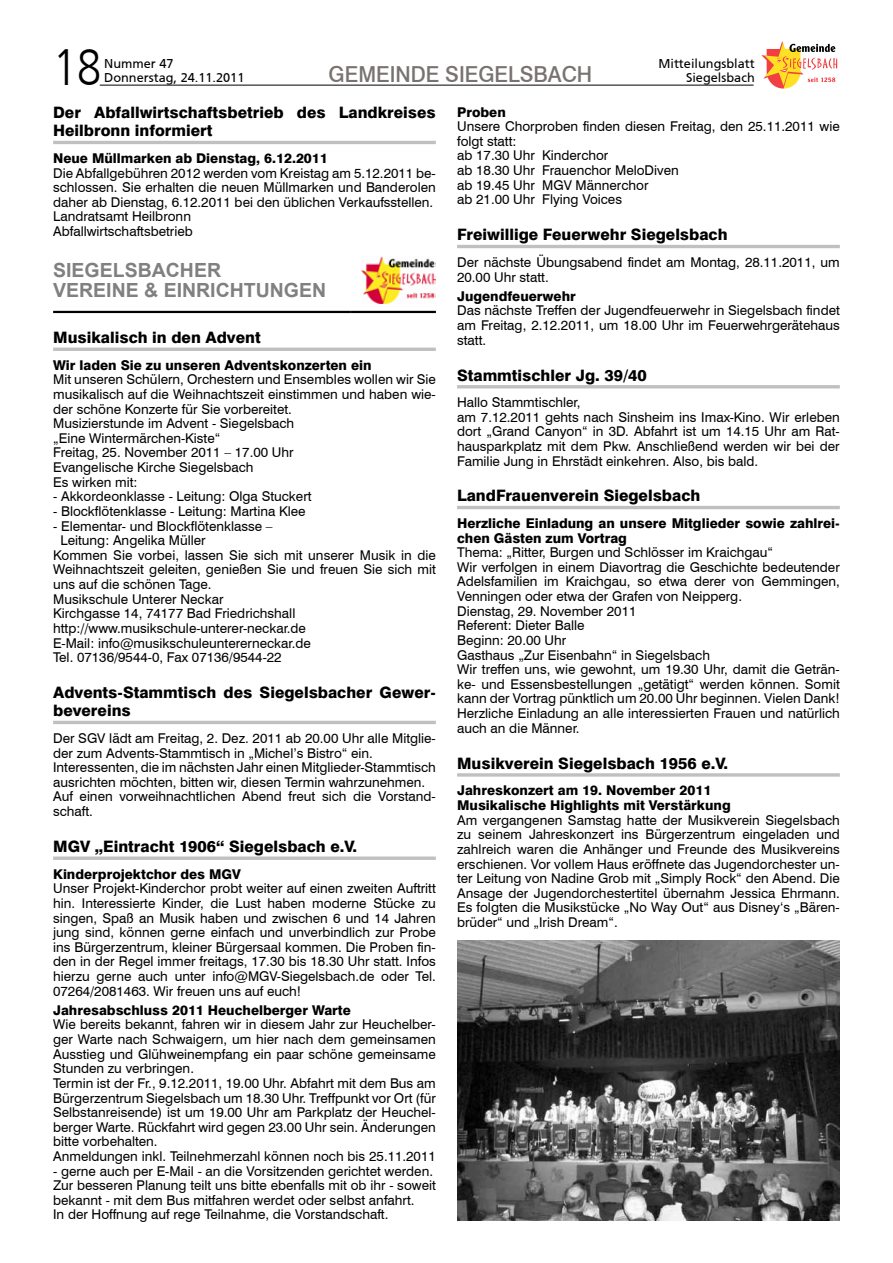
<style>
.page{position:relative;width:893px;height:1263px;background:#fff}
.page>*{position:absolute;margin:0;border:0;box-sizing:border-box;transform-origin:0 0}
.t1{font:300 51px "Frutiger LT";color:#000;scale:.85 1}
.t2{font:500 22.05px "Swiss 721 BT";color:#787370;scale:.95 1}
.t3{font:700 19.5px/19.5px "Arial";color:#808080}
.t4{font:800 15.75px/18px "Swiss 721 BT";color:#000}
.t5{font:13.5px/14.5px "Swiss 721 BT";color:#000}
.t6{font:800 13.5px/14.5px "Swiss 721 BT";color:#000}
.t7{font:12.75px/13.5px "Frutiger CE";color:#000}
</style>
<div class="page">
<hr style="left:100px;top:85px;width:654px;height:1px;background:#000">
<svg style="left:761px;top:41px;width:76px;height:48px"></svg>
<hr style="left:53px;top:141px;width:383px;height:3px;background:#c0c0c0">
<hr style="left:53px;top:348px;width:383px;height:3px;background:#c0c0c0">
<hr style="left:53px;top:721px;width:383px;height:3px;background:#c0c0c0">
<svg style="left:53px;top:856px;width:383px;height:4px;background:#c9c9c9"></svg>
<hr style="left:53px;top:311px;width:298px;height:2px;background:#000">
<hr style="left:351px;top:311px;width:85px;height:2px;background:#000">
<img style="left:361px;top:257px;width:75px;height:46px">
<hr style="left:457px;top:245px;width:383px;height:3px;background:#c0c0c0">
<hr style="left:457px;top:385px;width:383px;height:3px;background:#c0c0c0">
<hr style="left:457px;top:506px;width:383px;height:3px;background:#c0c0c0">
<svg style="left:457px;top:773px;width:383px;height:4px;background:#c9c9c9"></svg>
<img style="left:457px;top:941px;width:383px;height:279px">
<h1 class="t1" style="left:53px;top:39px;width:58px">18</h1>
<p class="t7" style="left:104px;top:57px;width:142px">Nummer 47<br>Donnerstag, 24.11.2011</p>
<h2 class="t2" style="left:329px;top:61px;width:279px">GEMEINDE SIEGELSBACH</h2>
<p class="t7" style="left:658px;top:57px;width:98px;text-align:right">Mitteilungsblatt<br>Siegelsbach</p>
<p class="t4" style="left:53px;top:104px;width:384px">Der Abfallwirtschaftsbetrieb des Landkreises<br>Heilbronn informiert</p>
<p class="t6" style="left:53px;top:151px;width:276px">Neue Müllmarken ab Dienstag, 6.12.2011</p>
<p class="t5" style="left:53px;top:165px;width:384px">Die Abfallgebühren 2012 werden vom Kreistag am 5.12.2011 be&shy;schlossen. Sie erhalten die neuen Müllmarken und Banderolen daher ab Dienstag, 6.12.2011 bei den üblichen Verkaufsstellen.<br>Landratsamt Heilbronn<br>Abfallwirtschaftsbetrieb</p>
<h3 class="t3" style="left:53px;top:261px;width:275px">SIEGELSBACHER<br>VEREINE &amp; EINRICHTUNGEN</h3>
<p class="t4" style="left:53px;top:328px;width:209px">Musikalisch in den Advent</p>
<p class="t6" style="left:53px;top:357px;width:320px">Wir laden Sie zu unseren Adventskonzerten ein</p>
<p class="t5" style="left:53px;top:372px;width:384px">Mit unseren Schülern, Orchestern und Ensembles wollen wir Sie musikalisch auf die Weihnachtszeit einstimmen und haben wie&shy;der schöne Konzerte für Sie vorbereitet.<br>Musizierstunde im Advent - Siegelsbach<br>„Eine Wintermärchen-Kiste“<br>Freitag, 25. November 2011 – 17.00 Uhr<br>Evangelische Kirche Siegelsbach<br>Es wirken mit:</p>
<p class="t5" style="left:53px;top:489px;width:260px">- Akkordeonklasse - Leitung: Olga Stuckert</p>
<p class="t5" style="left:53px;top:504px;width:254px">- Blockflötenklasse - Leitung: Martina Klee</p>
<p class="t5" style="left:53px;top:518px;width:221px">- Elementar- und Blockflötenklasse –</p>
<p class="t5" style="left:61px;top:533px;width:147px">Leitung: Angelika Müller</p>
<p class="t5" style="left:53px;top:548px;width:384px">Kommen Sie vorbei, lassen Sie sich mit unserer Musik in die</p>
<p class="t5" style="left:53px;top:562px;width:384px">Weihnachtszeit geleiten, genießen Sie und freuen Sie sich mit</p>
<p class="t5" style="left:53px;top:577px;width:160px">uns auf die schönen Tage.</p>
<p class="t5" style="left:53px;top:591px;width:172px">Musikschule Unterer Neckar</p>
<p class="t5" style="left:53px;top:606px;width:244px">Kirchgasse 14, 74177 Bad Friedrichshall</p>
<p class="t5" style="left:53px;top:621px;width:254px">http://www.musikschule-unterer-neckar.de</p>
<p class="t5" style="left:53px;top:635px;width:259px">E-Mail: info@musikschuleuntererneckar.de</p>
<p class="t5" style="left:53px;top:650px;width:230px">Tel. 07136/9544-0, Fax 07136/9544-22</p>
<p class="t4" style="left:53px;top:683px;width:384px">Advents-Stammtisch des Siegelsbacher Gewer&shy;bevereins</p>
<p class="t5" style="left:53px;top:731px;width:384px">Der SGV lädt am Freitag, 2. Dez. 2011 ab 20.00 Uhr alle Mitglie&shy;der zum Advents-Stammtisch in „Michel’s Bistro“ ein.<br>Interessenten, die im nächsten Jahr einen Mitglieder-Stammtisch ausrichten möchten, bitten wir, diesen Termin wahrzunehmen.<br>Auf einen vorweihnachtlichen Abend freut sich die Vorstand&shy;schaft.</p>
<p class="t4" style="left:53px;top:837px;width:306px">MGV „Eintracht 1906“ Siegelsbach e.V.</p>
<p class="t6" style="left:53px;top:866px;width:189px">Kinderprojektchor des MGV</p>
<p class="t5" style="left:53px;top:881px;width:384px;text-align:justify">Unser Projekt-Kinderchor probt weiter auf einen zweiten Auftritt hin. Interessierte Kinder, die Lust haben moderne Stücke zu singen, Spaß an Musik haben und zwischen 6 und 14 Jahren jung sind, können gerne einfach und unverbindlich zur Probe ins Bürgerzentrum, kleiner Bürgersaal kommen. Die Proben fin&shy;den in der Regel immer freitags, 17.30 bis 18.30 Uhr statt. Infos hierzu gerne auch unter info@MGV-Siegelsbach.de oder Tel.<br>07264/2081463. Wir freuen uns auf euch!</p>
<p class="t6" style="left:53px;top:1002px;width:299px">Jahresabschluss 2011 Heuchelberger Warte</p>
<p class="t5" style="left:53px;top:1017px;width:384px">Wie bereits bekannt, fahren wir in diesem Jahr zur Heuchelber&shy;ger Warte nach Schwaigern, um hier nach dem gemeinsamen Ausstieg und Glühweinempfang ein paar schöne gemeinsame Stunden zu verbringen.<br>Termin ist der Fr., 9.12.2011, 19.00 Uhr. Abfahrt mit dem Bus am Bürgerzentrum Siegelsbach um 18.30 Uhr. Treffpunkt vor Ort (für Selbstanreisende) ist um 19.00 Uhr am Parkplatz der Heuchel&shy;berger Warte. Rückfahrt wird gegen 23.00 Uhr sein. Änderungen bitte vorbehalten.<br>Anmeldungen inkl. Teilnehmerzahl können noch bis 25.11.2011</p>
<p class="t5" style="left:53px;top:1163px;width:384px">- gerne auch per E-Mail - an die Vorsitzenden gerichtet werden.<br>Zur besseren Planung teilt uns bitte ebenfalls mit ob ihr - soweit bekannt - mit dem Bus mitfahren werdet oder selbst anfahrt.<br>In der Hoffnung auf rege Teilnahme, die Vorstandschaft.</p>
<p class="t6" style="left:457px;top:104px;width:50px">Proben</p>
<p class="t5" style="left:457px;top:119px;width:384px">Unsere Chorproben finden diesen Freitag, den 25.11.2011 wie folgt statt:<br>ab 17.30 Uhr Kinderchor<br>ab 18.30 Uhr Frauenchor MeloDiven<br>ab 19.45 Uhr MGV Männerchor<br>ab 21.00 Uhr Flying Voices</p>
<p class="t4" style="left:457px;top:226px;width:272px">Freiwillige Feuerwehr Siegelsbach</p>
<p class="t5" style="left:457px;top:255px;width:384px">Der nächste Übungsabend findet am Montag, 28.11.2011, um<br>20.00 Uhr statt.</p>
<p class="t6" style="left:457px;top:289px;width:120px">Jugendfeuerwehr</p>
<p class="t5" style="left:457px;top:303px;width:384px;text-align:justify">Das nächste Treffen der Jugendfeuerwehr in Siegelsbach findet am Freitag, 2.12.2011, um 18.00 Uhr im Feuerwehrgerätehaus statt.</p>
<p class="t4" style="left:457px;top:366px;width:191px">Stammtischler Jg. 39/40</p>
<p class="t5" style="left:457px;top:395px;width:384px">Hallo Stammtischler,<br>am 7.12.2011 gehts nach Sinsheim ins Imax-Kino. Wir erleben dort „Grand Canyon“ in 3D. Abfahrt ist um 14.15 Uhr am Rat&shy;hausparkplatz mit dem Pkw. Anschließend werden wir bei der Familie Jung in Ehrstädt einkehren. Also, bis bald.</p>
<p class="t4" style="left:457px;top:487px;width:245px">LandFrauenverein Siegelsbach</p>
<p class="t6" style="left:457px;top:516px;width:384px">Herzliche Einladung an unsere Mitglieder sowie zahlrei&shy;chen Gästen zum Vortrag</p>
<p class="t5" style="left:457px;top:545px;width:384px">Thema: „Ritter, Burgen und Schlösser im Kraichgau“<br>Wir verfolgen in einem Diavortrag die Geschichte bedeutender Adelsfamilien im Kraichgau, so etwa derer von Gemmingen, Venningen oder etwa der Grafen von Neipperg.<br>Dienstag, 29. November 2011<br>Referent: Dieter Balle<br>Beginn: 20.00 Uhr<br>Gasthaus „Zur Eisenbahn“ in Siegelsbach<br>Wir treffen uns, wie gewohnt, um 19.30 Uhr, damit die Geträn&shy;ke- und Essensbestellungen „getätigt“ werden können. Somit kann der Vortrag pünktlich um 20.00 Uhr beginnen. Vielen Dank!<br>Herzliche Einladung an alle interessierten Frauen und natürlich auch an die Männer.</p>
<p class="t4" style="left:457px;top:754px;width:273px">Musikverein Siegelsbach 1956 e.V.</p>
<p class="t6" style="left:457px;top:783px;width:275px">Jahreskonzert am 19. November 2011<br>Musikalische Highlights mit Verstärkung</p>
<p class="t5" style="left:457px;top:812px;width:384px;text-align:justify">Am vergangenen Samstag hatte der Musikverein Siegelsbach zu seinem Jahreskonzert ins Bürgerzentrum eingeladen und zahlreich waren die Anhänger und Freunde des Musikvereins erschienen. Vor vollem Haus eröffnete das Jugendorchester un&shy;ter Leitung von Nadine Grob mit „Simply Rock“ den Abend. Die Ansage der Jugendorchestertitel übernahm Jessica Ehrmann.<br>Es folgten die Musikstücke „No Way Out“ aus Disney‘s „Bären&shy;brüder“ und „Irish Dream“.</p>
</div>
